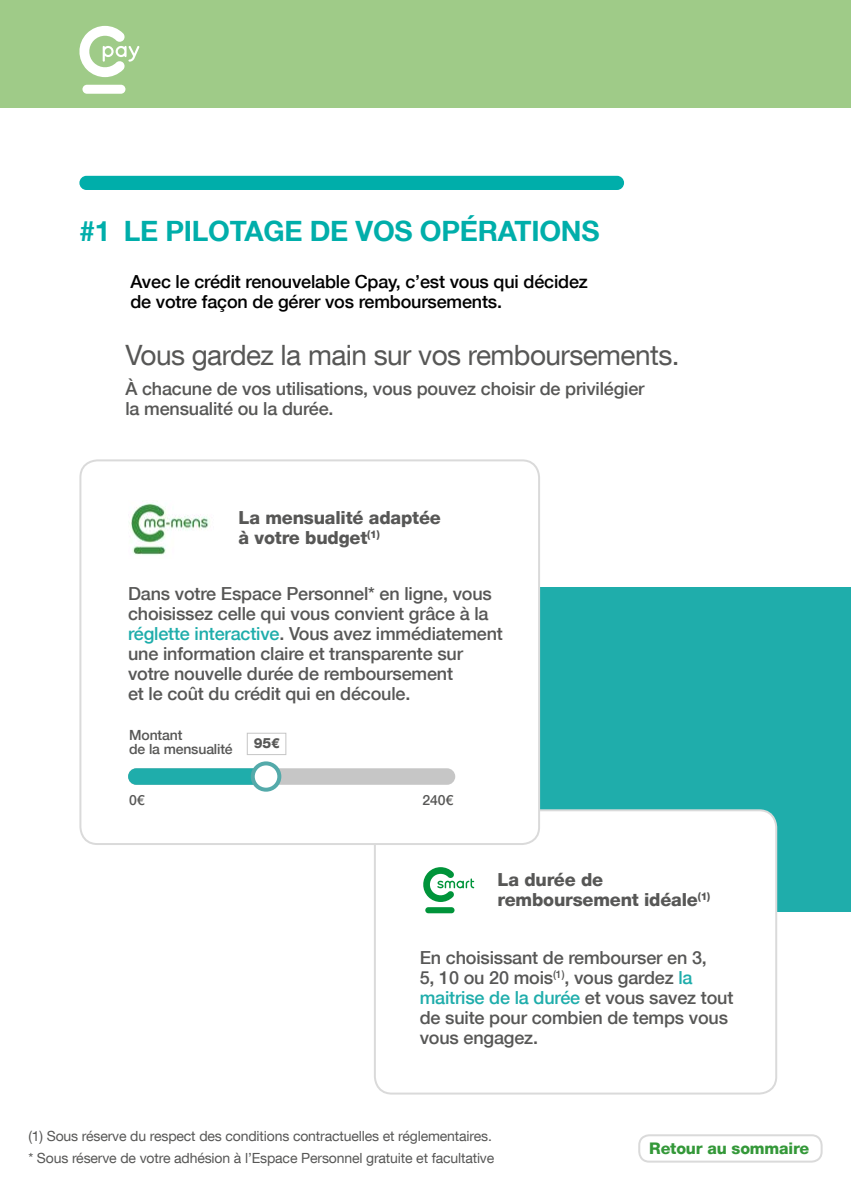
<style>
.page{position:relative;width:851px;height:1191px;background:#fff}
.page>*{position:absolute;margin:0;border:0;box-sizing:border-box;transform-origin:0 0}
.t1{font:28px "Helvetica Neue LT Com";letter-spacing:-.02em;color:#575756}
.t2{font:700 28px "Helvetica Neue LT Com";letter-spacing:-.01em;color:#00aeaa}
.t3{font:500 18px/20px "Helvetica Neue LT Com";letter-spacing:-.01em;color:#575756}
.t4{font:500 18px/20px "Helvetica Neue LT Com";letter-spacing:-.01em;color:#000}
.t5{font:800 18px/20px "Helvetica Neue LT Com";letter-spacing:-.01em;color:#575756}
.t6{font:800 16px "Helvetica Neue LT Com";letter-spacing:-.01em;color:#349839}
.t7{font:14px/21.6px "Helvetica Neue LT Com";letter-spacing:-.01em;color:#575756}
.t8{font:500 14px/14px "Helvetica Neue LT Com";letter-spacing:-.01em;color:#575756}
.t9{font:800 14px "Helvetica Neue LT Com";color:#575756}
.s1{color:#1fadab}
</style>
<div class="page">
<div style="left:480px;top:587px;width:370px;height:324px;background:#1fadab"></div>
<div style="left:375px;top:810px;width:401px;height:283px;background:#fff;border-radius:17px"></div>
<div style="left:374px;top:809px;width:403px;height:285px;border:2px solid #dadada;border-radius:17px"></div>
<div style="left:79px;top:176px;width:545px;height:14px;background:#00aeaa;border-radius:7px"></div>
<div style="left:0;top:0;width:850px;height:108px;background:#9fcb88"></div>
<div style="left:82px;top:85px;width:43px;height:9px;background:#fff;border-radius:4px"></div>
<svg style="left:79px;top:26px;width:60px;height:51px"></svg>
<div style="left:80px;top:460px;width:459px;height:384px;background:#fff;border-radius:17px"></div>
<div style="left:79px;top:459px;width:461px;height:386px;border:2px solid #dadada;border-radius:17px"></div>
<div style="left:638px;top:1134px;width:184px;height:28px;border:2px solid #dadada;border-radius:10px"></div>
<img style="left:129px;top:501px;width:81px;height:54px">
<div style="left:128px;top:768px;width:327px;height:17px;background:#c6c6c6;border-radius:8px"></div>
<div style="left:128px;top:768px;width:143px;height:17px;background:#1fadab;border-radius:8px"></div>
<div style="left:253px;top:763px;width:26px;height:26px;background:#fff;border-radius:50%"></div>
<div style="left:251px;top:761px;width:30px;height:30px;border:4px solid #54aaaa;border-radius:50%"></div>
<div style="left:247px;top:732px;width:39px;height:23px;border:1px solid #c6c6c6"></div>
<div style="left:425px;top:907px;width:29px;height:6px;background:#00943a;border-radius:3px"></div>
<svg style="left:423px;top:867px;width:51px;height:35px"></svg>
<h1 class="t2" style="left:79px;top:213px;width:521px">#1 LE PILOTAGE DE VOS OPÉRATIONS</h1>
<p class="t4" style="left:130px;top:271px;width:459px">Avec le crédit renouvelable Cpay, c’est vous qui décidez de votre façon de gérer vos remboursements.</p>
<h1 class="t1" style="left:125px;top:338px;width:555px">Vous gardez la main sur vos remboursements.</h1>
<p class="t3" style="left:125px;top:378px;width:520px">À chacune de vos utilisations, vous pouvez choisir de privilégier la mensualité ou la durée.</p>
<p class="t5" style="left:238px;top:507px;width:204px">La mensualité adaptée à votre budget<sup>(1)</sup></p>
<p class="t3" style="left:128px;top:583px;width:376px">Dans votre Espace Personnel* en ligne, vous choisissez celle qui vous convient grâce à la <span class="s1">réglette interactive</span>. Vous avez immédiatement une information claire et transparente sur votre nouvelle durée de remboursement<br>et le coût du crédit qui en découle.</p>
<p class="t8" style="left:129px;top:728px;width:105px">Montant<br>de la mensualité</p>
<p class="t8" style="left:129px;top:793px;width:17px">0€</p>
<p class="t9" style="left:254px;top:735px;width:28px">95€</p>
<p class="t8" style="left:422px;top:793px;width:32px">240€</p>
<p class="t5" style="left:497px;top:869px;width:214px">La durée de remboursement idéale<sup>(1)</sup></p>
<p class="t3" style="left:420px;top:947px;width:315px">En choisissant de rembourser en 3,<br>5, 10 ou 20 mois<sup>(1)</sup>, vous gardez <span class="s1">la maitrise de la durée</span> et vous savez tout de suite pour combien de temps vous vous engagez.</p>
<p class="t7" style="left:28px;top:1124px;width:467px">(1) Sous réserve du respect des conditions contractuelles et réglementaires. * Sous réserve de votre adhésion à l’Espace Personnel gratuite et facultative</p>
<p class="t6" style="left:649px;top:1139px;width:161px">Retour au sommaire</p>
</div>
